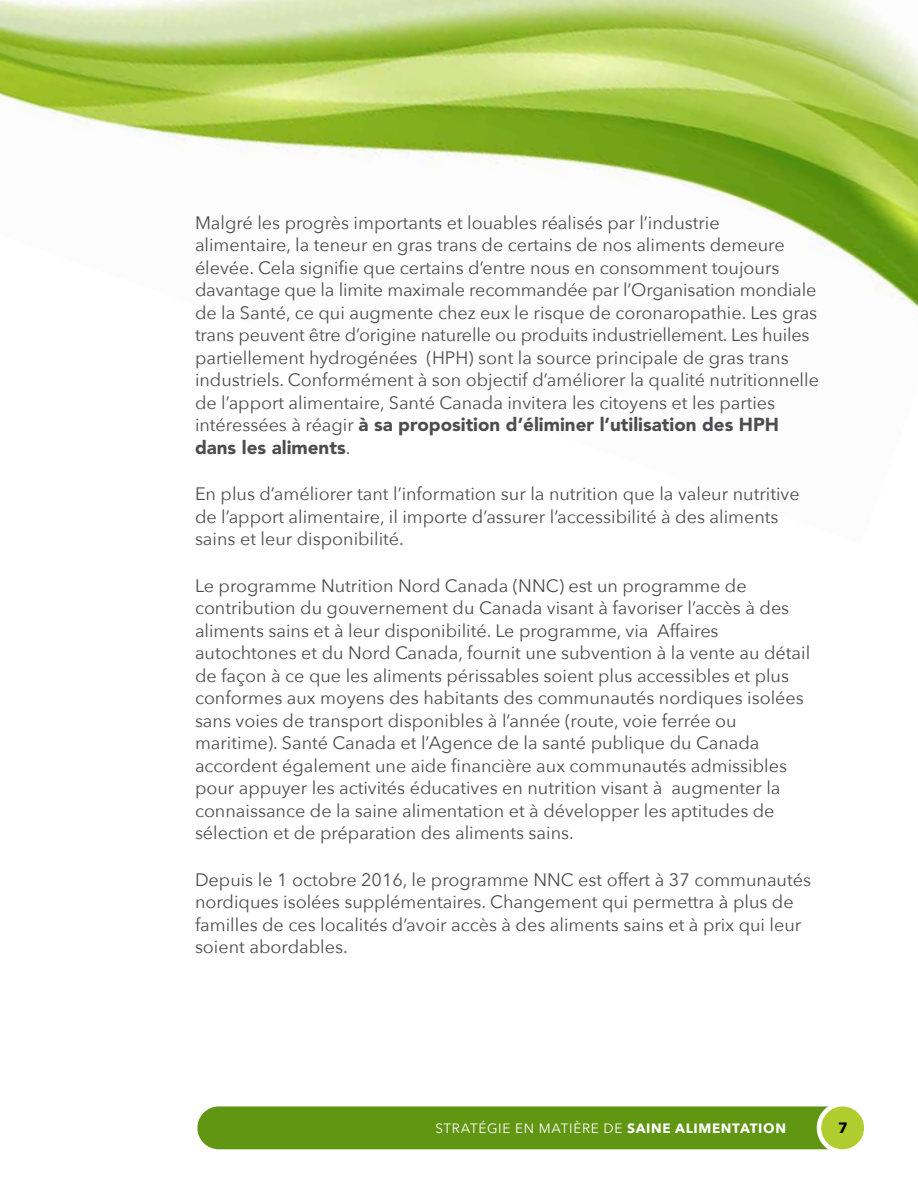
<style>
.page{position:relative;width:918px;height:1188px;background:#fff}
.page>*{position:absolute;margin:0;border:0;box-sizing:border-box;transform-origin:0 0}
.Body{font:900 18.75px/22.5px "Avenir LT Std";color:#4d4d4f}
.Body-2{font:18px/22.5px "Avenir Next";color:#4d4d4f}
.t1{font:700 15px "Avenir Next";color:#000}
.t2{font:13.5px "Avenir Next";letter-spacing:.05em;color:#fff}
.s1{font-family:"Avenir Next";font-weight:400;font-size:18px}
.s2{font-weight:700}
</style>
<div class="page">
<div style="left:197px;top:1106px;width:631px;height:43px;background:#619612"></div>
<div style="left:819px;top:1104px;width:47px;height:48px;background:#b0cc2e;border-radius:50%"></div>
<div style="left:817px;top:1102px;width:52px;height:52px;border:4px solid #fff;border-radius:50%"></div>
<img style="left:0;top:0;width:918px;height:308px">
<p class="Body-2" style="left:195px;top:211px;width:626px">Malgré les progrès importants et louables réalisés par l’industrie alimentaire, la teneur en gras trans de certains de nos aliments demeure élevée. Cela signifie que certains d’entre nous en consomment toujours davantage que la limite maximale recommandée par l’Organisation mondiale de la Santé, ce qui augmente chez eux le risque de coronaropathie. Les gras trans peuvent être d’origine naturelle ou produits industriellement. Les huiles partiellement hydrogénées (HPH) sont la source principale de gras trans industriels. Conformément à son objectif d’améliorer la qualité nutritionnelle de l’apport alimentaire, Santé Canada invitera les citoyens et les parties</p>
<p class="Body" style="left:195px;top:413px;width:586px"><span class="s1">intéressées à réagir</span> à sa proposition d’éliminer l’utilisation des HPH dans les aliments<span class="s1">.</span></p>
<p class="Body-2" style="left:195px;top:482px;width:606px">En plus d’améliorer tant l’information sur la nutrition que la valeur nutritive de l’apport alimentaire, il importe d’assurer l’accessibilité à des aliments sains et leur disponibilité.</p>
<p class="Body-2" style="left:195px;top:574px;width:617px">Le programme Nutrition Nord Canada (NNC) est un programme de contribution du gouvernement du Canada visant à favoriser l’accès à des aliments sains et à leur disponibilité. Le programme, via Affaires autochtones et du Nord Canada, fournit une subvention à la vente au détail de façon à ce que les aliments périssables soient plus accessibles et plus conformes aux moyens des habitants des communautés nordiques isolées sans voies de transport disponibles à l’année (route, voie ferrée ou maritime). Santé Canada et l’Agence de la santé publique du Canada accordent également une aide financière aux communautés admissibles pour appuyer les activités éducatives en nutrition visant à augmenter la connaissance de la saine alimentation et à développer les aptitudes de sélection et de préparation des aliments sains.</p>
<p class="Body-2" style="left:195px;top:868px;width:618px">Depuis le 1 octobre 2016, le programme NNC est offert à 37 communautés nordiques isolées supplémentaires. Changement qui permettra à plus de familles de ces localités d’avoir accès à des aliments sains et à prix qui leur soient abordables.</p>
<p class="t2" style="left:436px;top:1116px;width:352px">STRATÉGIE EN MATIÈRE DE <span class="s2">SAINE ALIMENTATION</span></p>
<p class="t1" style="left:838px;top:1114px;width:11px">7</p>
</div>
